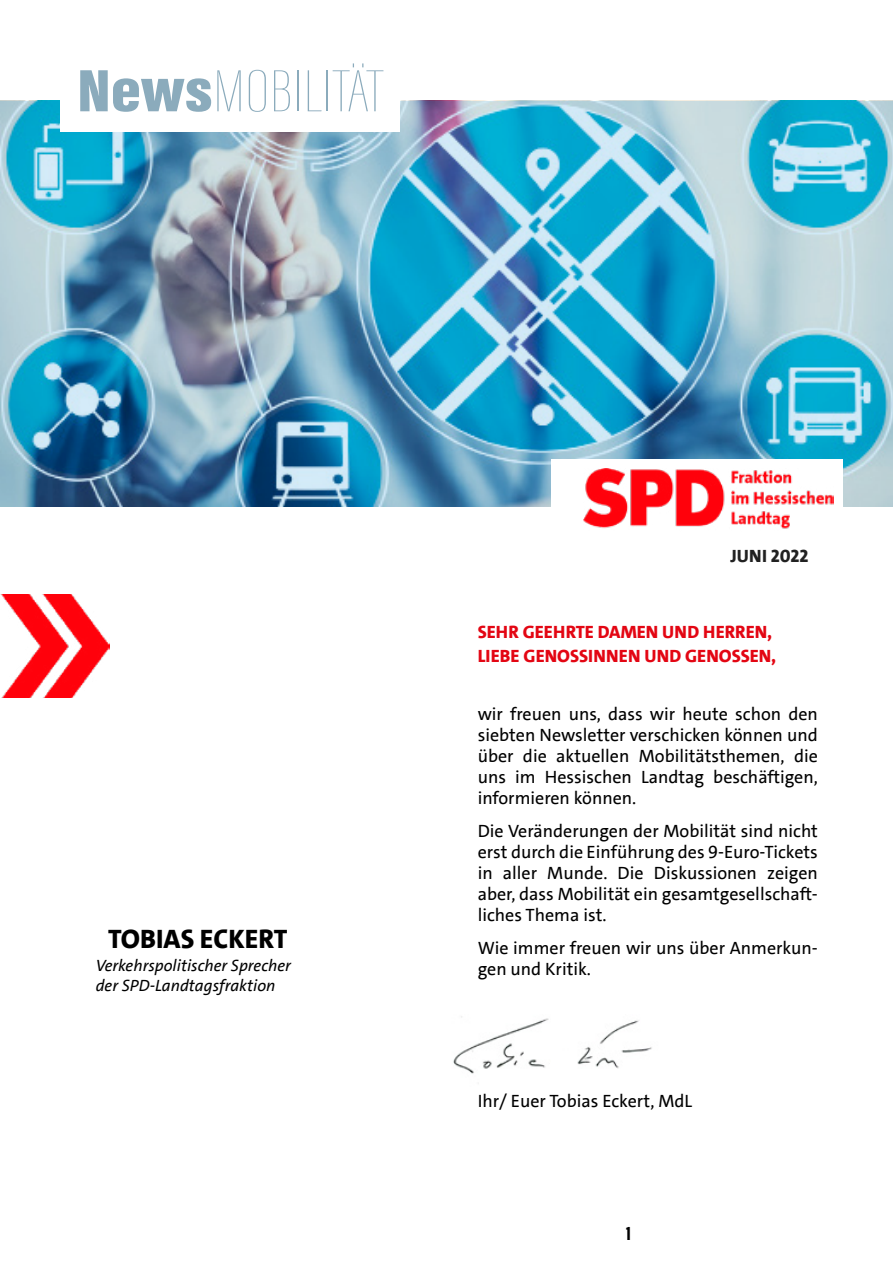
<style>
.page{position:relative;width:893px;height:1263px;background:#fff}
.page>*{position:absolute;margin:0;border:0;box-sizing:border-box;transform-origin:0 0}
.t1{font:100 61.5px "Acumin Pro Extra Cond";color:#8babbc;scale:1.29 1}
.t2{font:800 27px "SPD The Sans Versal";color:#000}
.Bildunterschrift{font:900 19.5px "Acumin Pro Extra Cond";color:#000}
.t3{font:18px/21px "SPD The Sans";color:#000;text-align:justify}
.t4{font:800 18px "SPD The Sans Versal";color:#e30613}
.t5{font:800 18px "SPD The Sans Versal";letter-spacing:.005em;color:#212121}
.Überschrift18-2sp{font:italic 16.5px "SPD The Sans";color:#000}
.s1{font-weight:900}
</style>
<div class="page">
<img style="left:0;top:101px;width:893px;height:405px">
<div style="left:551px;top:459px;width:292px;height:96px;background:#fff"></div>
<div style="left:60px;top:64px;width:340px;height:68px;background:#fff"></div>
<img style="left:584px;top:469px;width:250px;height:60px">
<img style="left:1px;top:595px;width:109px;height:102px">
<img style="left:453px;top:1016px;width:199px;height:58px">
<p class="t1" style="left:77px;top:55px;width:239px"><span class="s1">News</span>MOBILITÄT</p>
<p class="t2" style="left:108px;top:922px;width:181px">TOBIAS ECKERT</p>
<p class="Überschrift18-2sp" style="left:96px;top:955px;width:197px">Verkehrspolitischer Sprecher</p>
<p class="Überschrift18-2sp" style="left:96px;top:975px;width:181px">der SPD-Landtagsfraktion</p>
<p class="t5" style="left:730px;top:544px;width:80px">JUNI 2022</p>
<p class="t4" style="left:478px;top:621px;width:296px">SEHR GEEHRTE DAMEN UND HERREN,</p>
<p class="t4" style="left:478px;top:644px;width:300px">LIEBE GENOSSINNEN UND GENOSSEN,</p>
<p class="t3" style="left:478px;top:704px;width:342px">wir freuen uns, dass wir heute schon den siebten Newsletter verschicken können und über die aktuellen Mobilitätsthemen, die uns im Hessischen Landtag beschäftigen, informieren können.</p>
<p class="t3" style="left:478px;top:821px;width:342px">Die Veränderungen der Mobilität sind nicht erst durch die Einführung des 9-Euro-Tickets in aller Munde. Die Diskussionen zeigen aber, dass Mobilität ein gesamtgesellschaft&shy;liches Thema ist.</p>
<p class="t3" style="left:478px;top:938px;width:342px">Wie immer freuen wir uns über Anmerkun&shy;gen und Kritik.</p>
<p class="t3" style="left:478px;top:1091px;width:216px">Ihr/ Euer Tobias Eckert, MdL</p>
<p class="Bildunterschrift" style="left:626px;top:1221px;width:6px">1</p>
</div>
